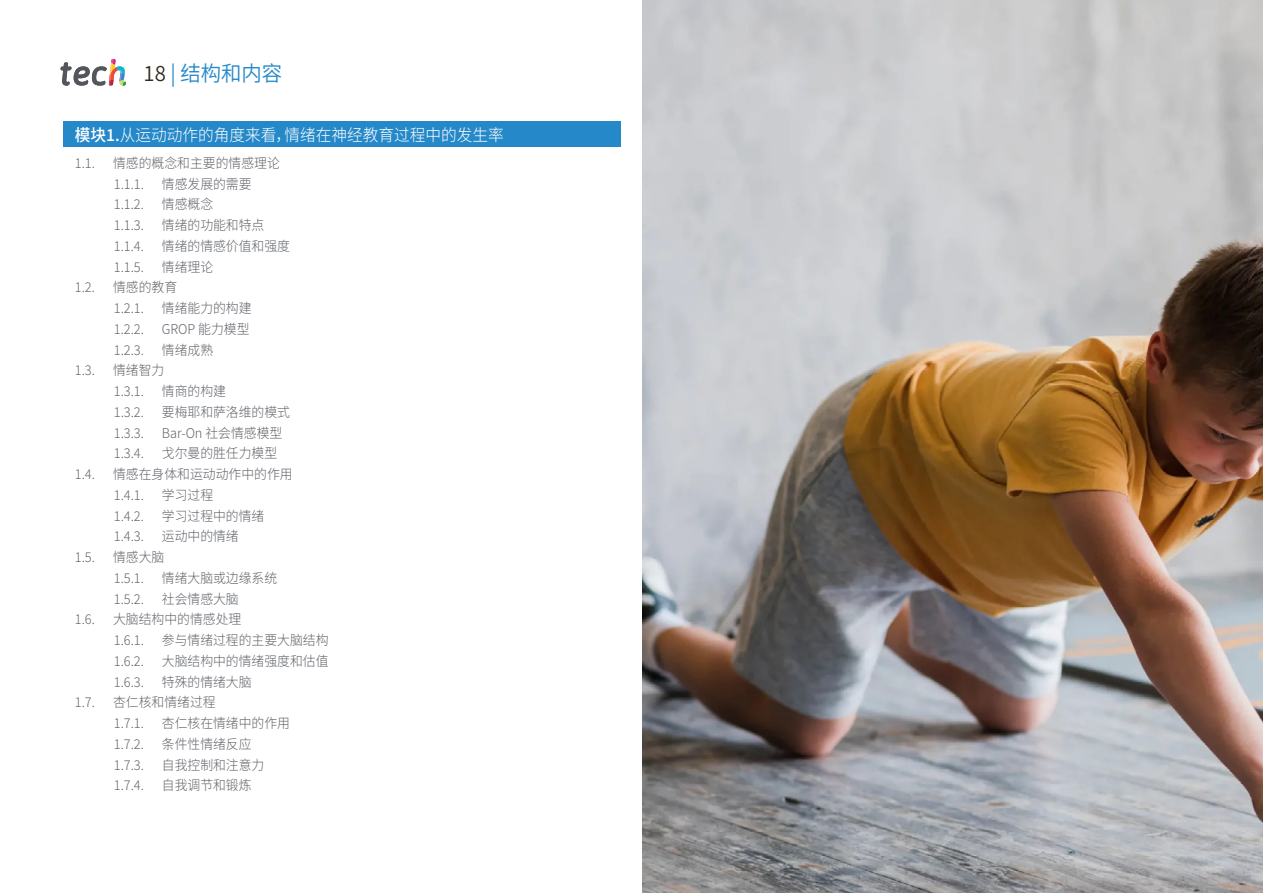
<style>
.page{position:relative;width:1263px;height:893px;background:#fff}
.page>*{position:absolute;margin:0;border:0;box-sizing:border-box;transform-origin:0 0}
.t1{font:21px "Source Han Sans CN";color:#2488c9}
.t2{font:300 16.5px "Source Han Sans CN";color:#fff;scale:.95 1}
.t3{font:300 13.5px/20.7px "Source Han Sans CN";color:#61646a;scale:.95 1}
.s1{color:#312e20}
.s2{font-weight:500}
</style>
<div class="page">
<img style="left:642px;top:0;width:621px;height:893px">
<div style="left:64px;top:121px;width:557px;height:26px;background:#2488c9"></div>
<svg style="left:61px;top:59px;width:65px;height:27px"></svg>
<h1 class="t1" style="left:144px;top:61px;width:140px"><span class="s1">18</span> | 结构和内容</h1>
<p class="t2" style="left:75px;top:125px;width:453px"><span class="s2">模块1.</span>从运动动作的角度来看，情绪在神经教育过程中的发生率</p>
<p class="t3" style="left:75px;top:153px;width:23px">1.1.</p>
<p class="t3" style="left:113px;top:153px;width:177px">情感的概念和主要的情感理论<br>1.1.1.</p>
<p class="t3" style="left:162px;top:174px;width:96px">情感发展的需要</p>
<p class="t3" style="left:114px;top:194px;width:33px">1.1.2.</p>
<p class="t3" style="left:162px;top:194px;width:55px">情感概念</p>
<p class="t3" style="left:114px;top:215px;width:33px">1.1.3.</p>
<p class="t3" style="left:162px;top:215px;width:109px">情绪的功能和特点</p>
<p class="t3" style="left:114px;top:236px;width:33px">1.1.4.</p>
<p class="t3" style="left:162px;top:236px;width:136px">情绪的情感价值和强度</p>
<p class="t3" style="left:114px;top:257px;width:33px">1.1.5.</p>
<p class="t3" style="left:162px;top:257px;width:55px">情绪理论</p>
<p class="t3" style="left:75px;top:277px;width:23px">1.2.</p>
<p class="t3" style="left:113px;top:277px;width:69px">情感的教育<br>1.2.1.</p>
<p class="t3" style="left:162px;top:298px;width:96px">情绪能力的构建</p>
<p class="t3" style="left:114px;top:319px;width:33px">1.2.2.</p>
<p class="t3" style="left:162px;top:319px;width:94px">GROP 能力模型</p>
<p class="t3" style="left:114px;top:340px;width:33px">1.2.3.</p>
<p class="t3" style="left:162px;top:340px;width:55px">情绪成熟</p>
<p class="t3" style="left:75px;top:360px;width:23px">1.3.</p>
<p class="t3" style="left:113px;top:360px;width:55px">情绪智力<br>1.3.1.</p>
<p class="t3" style="left:162px;top:381px;width:69px">情商的构建</p>
<p class="t3" style="left:114px;top:402px;width:33px">1.3.2.</p>
<p class="t3" style="left:162px;top:402px;width:136px">要梅耶和萨洛维的模式</p>
<p class="t3" style="left:114px;top:423px;width:33px">1.3.3.</p>
<p class="t3" style="left:162px;top:423px;width:128px">Bar-On 社会情感模型</p>
<p class="t3" style="left:114px;top:443px;width:33px">1.3.4.</p>
<p class="t3" style="left:162px;top:443px;width:123px">戈尔曼的胜任力模型</p>
<p class="t3" style="left:75px;top:464px;width:23px">1.4.</p>
<p class="t3" style="left:113px;top:464px;width:191px">情感在身体和运动动作中的作用<br>1.4.1.</p>
<p class="t3" style="left:162px;top:485px;width:55px">学习过程</p>
<p class="t3" style="left:114px;top:506px;width:33px">1.4.2.</p>
<p class="t3" style="left:162px;top:506px;width:109px">学习过程中的情绪</p>
<p class="t3" style="left:114px;top:526px;width:33px">1.4.3.</p>
<p class="t3" style="left:162px;top:526px;width:83px">运动中的情绪</p>
<p class="t3" style="left:75px;top:547px;width:23px">1.5.</p>
<p class="t3" style="left:113px;top:547px;width:55px">情感大脑<br>1.5.1.</p>
<p class="t3" style="left:162px;top:568px;width:123px">情绪大脑或边缘系统</p>
<p class="t3" style="left:114px;top:589px;width:33px">1.5.2.</p>
<p class="t3" style="left:162px;top:589px;width:83px">社会情感大脑</p>
<p class="t3" style="left:75px;top:609px;width:23px">1.6.</p>
<p class="t3" style="left:113px;top:609px;width:136px">大脑结构中的情感处理<br>1.6.1.</p>
<p class="t3" style="left:162px;top:630px;width:177px">参与情绪过程的主要大脑结构</p>
<p class="t3" style="left:114px;top:651px;width:33px">1.6.2.</p>
<p class="t3" style="left:162px;top:651px;width:177px">大脑结构中的情绪强度和估值</p>
<p class="t3" style="left:114px;top:672px;width:33px">1.6.3.</p>
<p class="t3" style="left:162px;top:672px;width:96px">特殊的情绪大脑</p>
<p class="t3" style="left:75px;top:692px;width:23px">1.7.</p>
<p class="t3" style="left:113px;top:692px;width:110px">杏仁核和情绪过程<br>1.7.1.</p>
<p class="t3" style="left:162px;top:713px;width:136px">杏仁核在情绪中的作用</p>
<p class="t3" style="left:114px;top:734px;width:33px">1.7.2.</p>
<p class="t3" style="left:162px;top:734px;width:96px">条件性情绪反应</p>
<p class="t3" style="left:114px;top:755px;width:33px">1.7.3.</p>
<p class="t3" style="left:162px;top:755px;width:109px">自我控制和注意力</p>
<p class="t3" style="left:114px;top:775px;width:33px">1.7.4.</p>
<p class="t3" style="left:162px;top:775px;width:96px">自我调节和锻炼</p>
</div>
